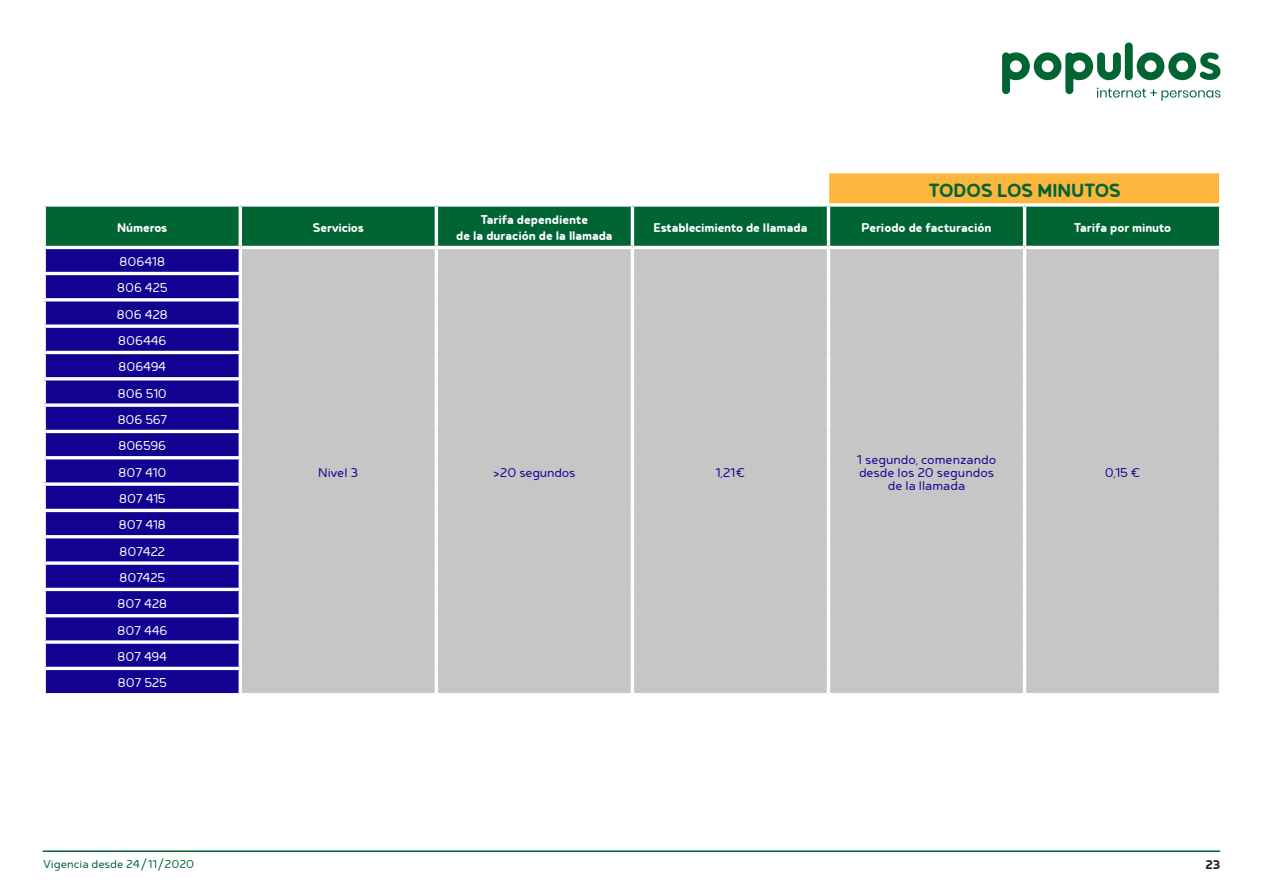
<style>
.page{position:relative;width:1263px;height:893px;background:#fff}
.page>*{position:absolute;margin:0;border:0;box-sizing:border-box;transform-origin:0 0}
.Table_Paragraph{font:600 22.5px "Betm Rounded";letter-spacing:-.005em;color:#006533}
.Table_Paragraph-2{font:600 15px/15.6px "Betm Rounded";color:#fff;text-align:center}
.Table_Paragraph-3{font:300 15px "Betm Rounded";letter-spacing:-.02em;color:#fff}
.Table_Paragraph-4{font:300 15px/12.9px "Betm Rounded";color:#130291;text-align:center}
.t1{font:600 15px "Betm Rounded";color:#231f20}
.t2{font:300 13.5px "Betm Rounded";color:#006533}
</style>
<div class="page">
<hr style="left:43px;top:850px;width:1177px;height:2px;background:#006533">
<svg style="left:1002px;top:43px;width:218px;height:58px"></svg>
<div style="left:828px;top:173px;width:393px;height:32px;background:#fcb53d"></div>
<div style="left:46px;top:207px;width:1173px;height:39px;background:#006533"></div>
<div style="left:46px;top:249px;width:193px;height:444px;background:#130291"></div>
<div style="left:242px;top:249px;width:977px;height:444px;background:#c6c6c6"></div>
<svg style="left:44px;top:206px;width:196px;height:1px"></svg>
<svg style="left:240px;top:205px;width:196px;height:2px"></svg>
<hr style="left:239px;top:207px;width:3px;height:39px;background:#fff">
<svg style="left:436px;top:205px;width:196px;height:2px"></svg>
<hr style="left:435px;top:207px;width:3px;height:39px;background:#fff">
<svg style="left:632px;top:203px;width:198px;height:4px"></svg>
<hr style="left:631px;top:207px;width:3px;height:39px;background:#fff">
<hr style="left:827px;top:207px;width:3px;height:39px;background:#fff">
<hr style="left:1023px;top:207px;width:3px;height:39px;background:#fff">
<hr style="left:435px;top:249px;width:3px;height:24px;background:#fff">
<hr style="left:631px;top:249px;width:3px;height:24px;background:#fff">
<hr style="left:827px;top:249px;width:3px;height:24px;background:#fff">
<hr style="left:1023px;top:249px;width:3px;height:24px;background:#fff">
<hr style="left:43px;top:272px;width:199px;height:3px;background:#fff">
<hr style="left:435px;top:273px;width:3px;height:27px;background:#fff">
<hr style="left:631px;top:273px;width:3px;height:27px;background:#fff">
<hr style="left:827px;top:273px;width:3px;height:27px;background:#fff">
<hr style="left:1023px;top:273px;width:3px;height:27px;background:#fff">
<hr style="left:43px;top:298px;width:199px;height:3px;background:#fff">
<hr style="left:435px;top:300px;width:3px;height:26px;background:#fff">
<hr style="left:631px;top:300px;width:3px;height:26px;background:#fff">
<hr style="left:827px;top:300px;width:3px;height:26px;background:#fff">
<hr style="left:1023px;top:300px;width:3px;height:26px;background:#fff">
<svg style="left:44px;top:324px;width:198px;height:4px"></svg>
<hr style="left:435px;top:326px;width:3px;height:26px;background:#fff">
<hr style="left:631px;top:326px;width:3px;height:26px;background:#fff">
<hr style="left:827px;top:326px;width:3px;height:26px;background:#fff">
<hr style="left:1023px;top:326px;width:3px;height:26px;background:#fff">
<hr style="left:43px;top:351px;width:199px;height:3px;background:#fff">
<hr style="left:435px;top:352px;width:3px;height:27px;background:#fff">
<hr style="left:631px;top:352px;width:3px;height:27px;background:#fff">
<hr style="left:827px;top:352px;width:3px;height:27px;background:#fff">
<hr style="left:1023px;top:352px;width:3px;height:27px;background:#fff">
<hr style="left:43px;top:377px;width:199px;height:3px;background:#fff">
<hr style="left:435px;top:379px;width:3px;height:26px;background:#fff">
<hr style="left:631px;top:379px;width:3px;height:26px;background:#fff">
<hr style="left:827px;top:379px;width:3px;height:26px;background:#fff">
<hr style="left:1023px;top:379px;width:3px;height:26px;background:#fff">
<svg style="left:44px;top:403px;width:198px;height:4px"></svg>
<hr style="left:435px;top:405px;width:3px;height:26px;background:#fff">
<hr style="left:631px;top:405px;width:3px;height:26px;background:#fff">
<hr style="left:827px;top:405px;width:3px;height:26px;background:#fff">
<hr style="left:1023px;top:405px;width:3px;height:26px;background:#fff">
<hr style="left:43px;top:430px;width:199px;height:3px;background:#fff">
<hr style="left:435px;top:431px;width:3px;height:27px;background:#fff">
<hr style="left:631px;top:431px;width:3px;height:27px;background:#fff">
<hr style="left:827px;top:431px;width:3px;height:27px;background:#fff">
<hr style="left:1023px;top:431px;width:3px;height:27px;background:#fff">
<hr style="left:43px;top:456px;width:199px;height:3px;background:#fff">
<hr style="left:435px;top:458px;width:3px;height:26px;background:#fff">
<hr style="left:631px;top:458px;width:3px;height:26px;background:#fff">
<hr style="left:827px;top:458px;width:3px;height:26px;background:#fff">
<hr style="left:1023px;top:458px;width:3px;height:26px;background:#fff">
<svg style="left:44px;top:482px;width:198px;height:4px"></svg>
<hr style="left:435px;top:484px;width:3px;height:26px;background:#fff">
<hr style="left:631px;top:484px;width:3px;height:26px;background:#fff">
<hr style="left:827px;top:484px;width:3px;height:26px;background:#fff">
<hr style="left:1023px;top:484px;width:3px;height:26px;background:#fff">
<hr style="left:43px;top:509px;width:199px;height:3px;background:#fff">
<hr style="left:435px;top:510px;width:3px;height:27px;background:#fff">
<hr style="left:631px;top:510px;width:3px;height:27px;background:#fff">
<hr style="left:827px;top:510px;width:3px;height:27px;background:#fff">
<hr style="left:1023px;top:510px;width:3px;height:27px;background:#fff">
<hr style="left:43px;top:535px;width:199px;height:3px;background:#fff">
<hr style="left:435px;top:537px;width:3px;height:26px;background:#fff">
<hr style="left:631px;top:537px;width:3px;height:26px;background:#fff">
<hr style="left:827px;top:537px;width:3px;height:26px;background:#fff">
<hr style="left:1023px;top:537px;width:3px;height:26px;background:#fff">
<svg style="left:44px;top:561px;width:198px;height:4px"></svg>
<hr style="left:435px;top:563px;width:3px;height:26px;background:#fff">
<hr style="left:631px;top:563px;width:3px;height:26px;background:#fff">
<hr style="left:827px;top:563px;width:3px;height:26px;background:#fff">
<hr style="left:1023px;top:563px;width:3px;height:26px;background:#fff">
<hr style="left:43px;top:588px;width:199px;height:3px;background:#fff">
<hr style="left:435px;top:589px;width:3px;height:27px;background:#fff">
<hr style="left:631px;top:589px;width:3px;height:27px;background:#fff">
<hr style="left:827px;top:589px;width:3px;height:27px;background:#fff">
<hr style="left:1023px;top:589px;width:3px;height:27px;background:#fff">
<hr style="left:43px;top:614px;width:199px;height:3px;background:#fff">
<hr style="left:435px;top:616px;width:3px;height:26px;background:#fff">
<hr style="left:631px;top:616px;width:3px;height:26px;background:#fff">
<hr style="left:827px;top:616px;width:3px;height:26px;background:#fff">
<hr style="left:1023px;top:616px;width:3px;height:26px;background:#fff">
<svg style="left:44px;top:640px;width:198px;height:4px"></svg>
<hr style="left:435px;top:642px;width:3px;height:26px;background:#fff">
<hr style="left:631px;top:642px;width:3px;height:26px;background:#fff">
<hr style="left:827px;top:642px;width:3px;height:26px;background:#fff">
<hr style="left:1023px;top:642px;width:3px;height:26px;background:#fff">
<hr style="left:43px;top:667px;width:199px;height:3px;background:#fff">
<hr style="left:435px;top:668px;width:3px;height:25px;background:#fff">
<hr style="left:631px;top:668px;width:3px;height:25px;background:#fff">
<hr style="left:827px;top:668px;width:3px;height:25px;background:#fff">
<hr style="left:1023px;top:668px;width:3px;height:25px;background:#fff">
<hr style="left:828px;top:173px;width:1px;height:30px;background:#fff">
<hr style="left:1219px;top:173px;width:3px;height:30px;background:#fff">
<svg style="left:830px;top:203px;width:194px;height:4px"></svg>
<svg style="left:1024px;top:203px;width:197px;height:4px"></svg>
<p class="Table_Paragraph" style="left:928px;top:177px;width:194px">TODOS LOS MINUTOS</p>
<p class="Table_Paragraph-2" style="left:117px;top:219px;width:51px">Números</p>
<p class="Table_Paragraph-2" style="left:313px;top:219px;width:52px">Servicios</p>
<p class="Table_Paragraph-2" style="left:456px;top:211px;width:158px">Tarifa dependiente<br>de la duración de la llamada</p>
<p class="Table_Paragraph-2" style="left:653px;top:219px;width:156px">Establecimiento de llamada</p>
<p class="Table_Paragraph-2" style="left:861px;top:219px;width:131px">Periodo de facturación</p>
<p class="Table_Paragraph-2" style="left:1074px;top:219px;width:99px">Tarifa por minuto</p>
<p class="Table_Paragraph-3" style="left:119px;top:253px;width:47px">806418</p>
<p class="Table_Paragraph-3" style="left:117px;top:279px;width:52px">806 425</p>
<p class="Table_Paragraph-3" style="left:117px;top:306px;width:53px">806 428</p>
<p class="Table_Paragraph-3" style="left:118px;top:332px;width:50px">806446</p>
<p class="Table_Paragraph-3" style="left:118px;top:358px;width:50px">806494</p>
<p class="Table_Paragraph-3" style="left:118px;top:385px;width:51px">806 510</p>
<p class="Table_Paragraph-3" style="left:117px;top:411px;width:51px">806 567</p>
<p class="Table_Paragraph-3" style="left:118px;top:437px;width:49px">806596</p>
<p class="Table_Paragraph-3" style="left:118px;top:464px;width:50px">807 410</p>
<p class="Table_Paragraph-3" style="left:119px;top:490px;width:48px">807 415</p>
<p class="Table_Paragraph-3" style="left:118px;top:516px;width:49px">807 418</p>
<p class="Table_Paragraph-3" style="left:119px;top:543px;width:48px">807422</p>
<p class="Table_Paragraph-3" style="left:119px;top:569px;width:48px">807425</p>
<p class="Table_Paragraph-3" style="left:117px;top:595px;width:52px">807 428</p>
<p class="Table_Paragraph-3" style="left:117px;top:622px;width:52px">807 446</p>
<p class="Table_Paragraph-3" style="left:117px;top:648px;width:52px">807 494</p>
<p class="Table_Paragraph-3" style="left:118px;top:674px;width:51px">807 525</p>
<p class="Table_Paragraph-4" style="left:318px;top:465px;width:42px">Nivel 3</p>
<p class="Table_Paragraph-4" style="left:493px;top:465px;width:84px">&gt;20 segundos</p>
<p class="Table_Paragraph-4" style="left:715px;top:465px;width:32px">1,21€</p>
<p class="Table_Paragraph-4" style="left:857px;top:452px;width:141px">1 segundo, comenzando desde los 20 segundos de la llamada</p>
<p class="Table_Paragraph-4" style="left:1105px;top:465px;width:37px">0,15 €</p>
<p class="t2" style="left:43px;top:856px;width:153px">Vigencia desde 24/11/2020</p>
<p class="t1" style="left:1205px;top:855px;width:17px">23</p>
</div>
